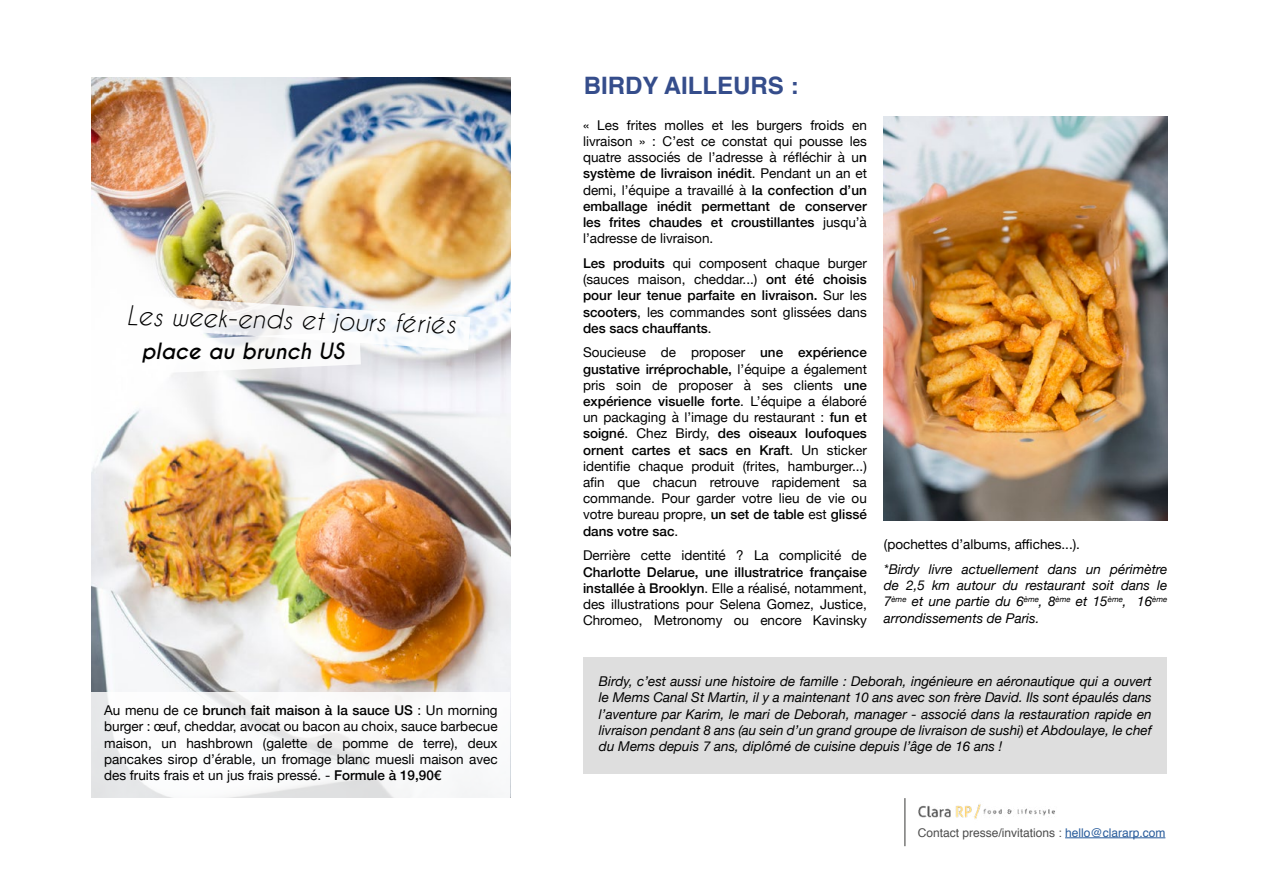
<style>
.page{position:relative;width:1263px;height:893px;background:#fff}
.page>*{position:absolute;margin:0;border:0;box-sizing:border-box;transform-origin:0 0}
.t1{font:italic 25.5px "Caviar Dreams";color:#000}
.t2{font:700 24px "Helvetica";color:#354d8b}
.t3{font:italic 700 21px "Caviar Dreams";color:#000}
.t4{font:13.5px/16.2px "Helvetica Neue";color:#000;text-align:justify}
.t5{font:italic 13.5px/16.2px "Helvetica Neue";color:#000;text-align:justify}
.t6{font:12px "Helvetica";color:#4d4d4d}
.s1{font-weight:500}
.s2{color:#275b9b}
</style>
<div class="page">
<img style="left:91px;top:78px;width:419px;height:614px">
<svg style="left:128px;top:295px;width:342px;height:79px"></svg>
<svg style="left:91px;top:692px;width:404px;height:106px"></svg>
<img style="left:884px;top:117px;width:284px;height:403px">
<div style="left:584px;top:657px;width:583px;height:116px;background:#dedede"></div>
<img style="left:904px;top:798px;width:168px;height:49px">
<hr style="left:1065px;top:837px;width:100px;height:1px;background:#275b9b">
<h1 class="t1" style="left:127px;top:302px;width:330px;rotate:1deg">Les week-ends et jours fériés</h1>
<h3 class="t3" style="left:141px;top:339px;width:204px">place au brunch US</h3>
<p class="t4" style="left:104px;top:703px;width:395px">Au menu de ce <span class="s1">brunch fait maison à la sauce US</span> : Un morning burger : œuf, cheddar, avocat ou bacon au choix, sauce barbecue maison, un hashbrown (galette de pomme de terre), deux pancakes sirop d’érable, un fromage blanc muesli maison avec des fruits frais et un jus frais pressé. - <span class="s1">Formule à 19,90€</span></p>
<h2 class="t2" style="left:584px;top:66px;width:216px">BIRDY AILLEURS :</h2>
<p class="t4" style="left:583px;top:118px;width:285px">« Les frites molles et les burgers froids en livraison » : C’est ce constat qui pousse les quatre associés de l’adresse à réfléchir à u<span class="s1">n système de livraison inédit</span>. Pendant un an et demi, l’équipe a travaillé à <span class="s1">la confection d’un emballage inédit permettant de conserver les frites chaudes et croustillantes</span> jusqu’à l’adresse de livraison.</p>
<p class="t4" style="left:583px;top:256px;width:285px"><span class="s1">Les produits</span> qui composent chaque burger (sauces maison, cheddar...) <span class="s1">ont été choisis pour leur tenue parfaite en livraison.</span> Sur les <span class="s1">scooters</span>, les commandes sont glissées dans <span class="s1">des sacs chauffants</span>.</p>
<p class="t4" style="left:583px;top:345px;width:285px">Soucieuse de proposer <span class="s1">une expérience gustative irréprochable,</span> l’équipe a également pris soin de proposer à ses clients <span class="s1">une expérience visuelle forte</span>. L’équipe a élaboré un packaging à l’image du restaurant : <span class="s1">fun et soigné</span>. Chez Birdy, <span class="s1">des oiseaux loufoques ornent cartes et sacs en Kraft</span>. Un sticker identifie chaque produit (frites, hamburger...) afin que chacun retrouve rapidement sa commande. Pour garder votre lieu de vie ou votre bureau propre, <span class="s1">un set de table</span> est <span class="s1">glissé dans votre sac</span>.</p>
<p class="t4" style="left:583px;top:548px;width:285px">Derrière cette identité ? La complicité de</p>
<p class="t4" style="left:583px;top:564px;width:285px"><span class="s1">Charlotte Delarue, une illustratrice française installée à Brooklyn</span>. Elle a réalisé, notamment, des illustrations pour Selena Gomez, Justice, Chromeo, Metronomy ou encore Kavinsky</p>
<p class="t4" style="left:884px;top:537px;width:198px">(pochettes d’albums, affiches...).</p>
<p class="t5" style="left:884px;top:562px;width:285px">*Birdy livre actuellement dans un périmètre de 2,5 km autour du restaurant soit dans le 7<sup>ème</sup> et une partie du 6<sup>ème</sup>, 8<sup>ème</sup> et 15<sup>ème</sup>, 16<sup>ème </sup>arrondissements de Paris.</p>
<p class="t5" style="left:599px;top:674px;width:554px">Birdy, c’est aussi une histoire de famille : Deborah, ingénieure en aéronautique qui a ouvert le Mems Canal St Martin, il y a maintenant 10 ans avec son frère David. Ils sont épaulés dans l’aventure par Karim, le mari de Deborah, manager - associé dans la restauration rapide en livraison pendant 8 ans (au sein d’un grand groupe de livraison de sushi) et Abdoulaye, le chef du Mems depuis 7 ans, diplômé de cuisine depuis l’âge de 16 ans !</p>
<p class="t6" style="left:918px;top:823px;width:249px">Contact presse/invitations : <span class="s2">hello@clararp.com</span></p>
</div>
